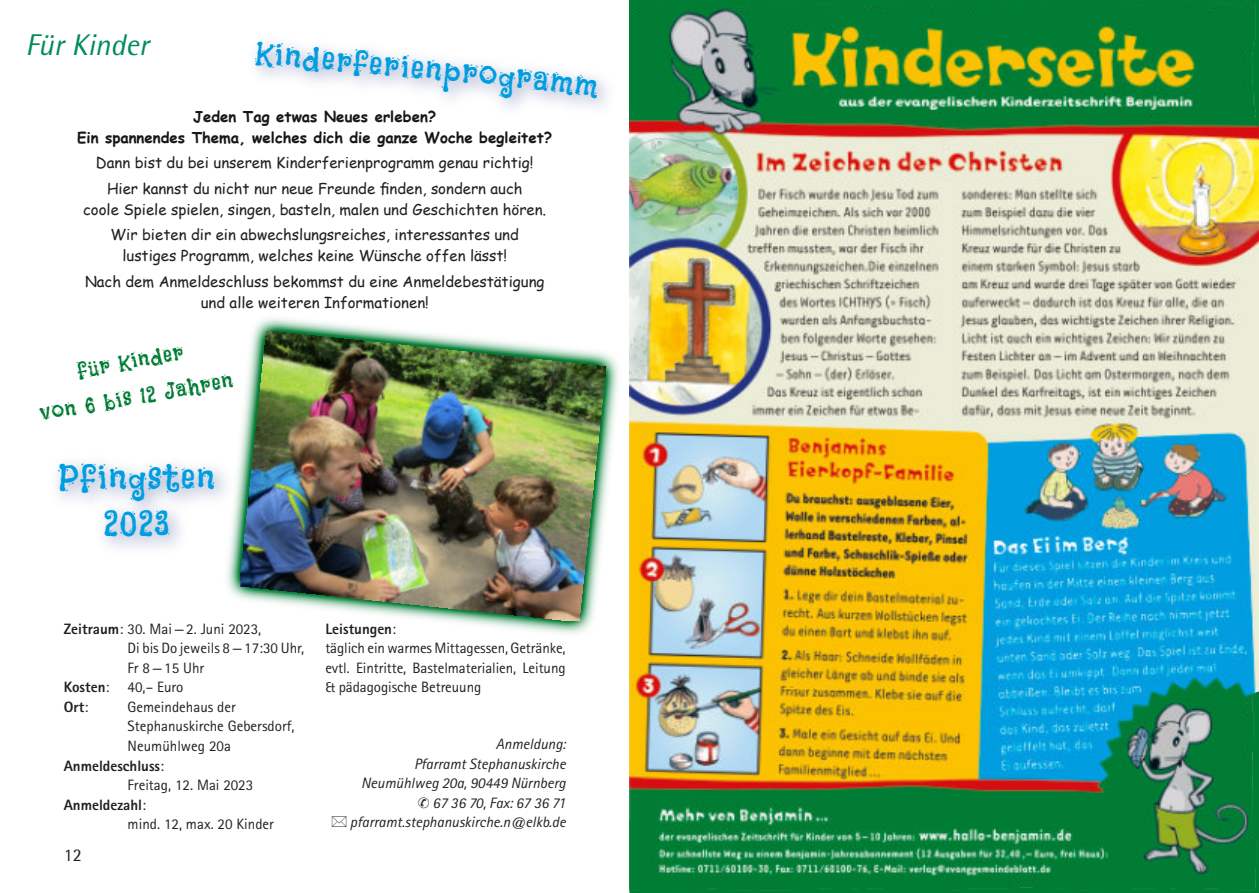
<style>
.page{position:relative;width:1259px;height:893px;background:#fff}
.page>*{position:absolute;margin:0;border:0;box-sizing:border-box;transform-origin:0 0}
.t1{font:36px/45px "Flavors";letter-spacing:.05em;color:#009de1;text-align:center}
.t2{font:33px "Flavors";color:#009de1}
.t3{font:italic 30px "Rotis Semi Sans Std";color:#008c57}
.t4{font:22.5px/36px "Flavors";color:#007c35;text-align:center}
.t5{font:18px "Agfa Rotis Semisans";color:#221f20}
.t6{font:15px/25.5px "Comic Sans MS";color:#221f20;text-align:center}
.t7{font:15px/19.5px "Rotis Sans Serif Std";color:#221f20}
.t8{font:italic 15px/19.5px "Rotis Sans Serif Std";color:#221f20;text-align:right}
.t9{font:700 15px/21px "Comic Sans MS";color:#171716;text-align:center}
.t10{font:800 15px "Rotis Sans Serif Std";color:#221f20}
.s1{font-weight:800}
.s2{font-weight:400}
</style>
<div class="page">
<img style="left:227px;top:318px;width:391px;height:316px">
<img style="left:240px;top:331px;width:365px;height:290px">
<img style="left:629px;top:1px;width:630px;height:890px">
<svg style="left:1257px;top:127px;width:2px;height:13px"></svg>
<h3 class="t3" style="left:26px;top:33px;width:125px">Für Kinder</h3>
<h2 class="t2" style="left:258px;top:33px;width:345px;rotate:5deg">Kinderferienprogramm</h2>
<p class="t9" style="left:77px;top:108px;width:476px">Jeden Tag etwas Neues erleben?<br>Ein spannendes Thema, welches dich die ganze Woche begleitet?</p>
<p class="t6" style="left:96px;top:152px;width:439px">Dann bist du bei unserem Kinderferienprogramm genau richtig!<br>Hier kannst du nicht nur neue Freunde finden, sondern auch</p>
<p class="t6" style="left:83px;top:198px;width:465px">coole Spiele spielen, singen, basteln, malen und Geschichten hören.<br>Wir bieten dir ein abwechslungsreiches, interessantes und</p>
<p class="t6" style="left:85px;top:245px;width:461px">lustiges Programm, welches keine Wünsche offen lässt!<br>Nach dem Anmeldeschluss bekommst du eine Anmeldebestätigung</p>
<p class="t6" style="left:201px;top:291px;width:230px">und alle weiteren Informationen!</p>
<h3 class="t4" style="left:31px;top:361px;width:196px;rotate:-10deg">für Kinder<br>von 6 bis 12 Jahren</h3>
<h1 class="t1" style="left:58px;top:456px;width:158px">Pfingsten<br>2023</h1>
<p class="t7" style="left:64px;top:621px;width:199px"><span class="s1">Zeitraum</span>: 30. Mai— 2. Juni 2023,</p>
<p class="t7" style="left:128px;top:640px;width:178px">Di bis Do jeweils 8—17:30 Uhr,</p>
<p class="t7" style="left:128px;top:660px;width:78px">Fr 8—15 Uhr</p>
<p class="t7" style="left:64px;top:679px;width:121px"><span class="s1">Kosten</span>: 40,– Euro</p>
<p class="t10" style="left:64px;top:701px;width:26px">Ort<span class="s2">:</span></p>
<p class="t7" style="left:128px;top:699px;width:110px">Gemeindehaus der</p>
<p class="t7" style="left:128px;top:718px;width:168px">Stephanuskirche Gebersdorf,</p>
<p class="t7" style="left:128px;top:738px;width:105px">Neumühlweg 20a</p>
<p class="t10" style="left:64px;top:760px;width:102px">Anmeldeschluss<span class="s2">:</span></p>
<p class="t7" style="left:128px;top:777px;width:127px">Freitag, 12. Mai 2023</p>
<p class="t10" style="left:64px;top:799px;width:84px">Anmeldezahl<span class="s2">:</span></p>
<p class="t7" style="left:128px;top:816px;width:148px">mind. 12, max. 20 Kinder</p>
<p class="t5" style="left:64px;top:847px;width:20px">12</p>
<p class="t7" style="left:325px;top:621px;width:242px"><span class="s1">Leistungen</span>:<br>täglich ein warmes Mittagessen, Getränke, evtl. Eintritte, Bastelmaterialien, Leitung &amp; pädagogische Betreuung</p>
<p class="t8" style="left:350px;top:736px;width:217px">Anmeldung:<br>Pfarramt Stephanuskirche<br>Neumühlweg 20a, 90449 Nürnberg ✆ 67 36 70, Fax: 67 36 71 pfarramt.stephanuskirche.n@elkb.de</p>
</div>
